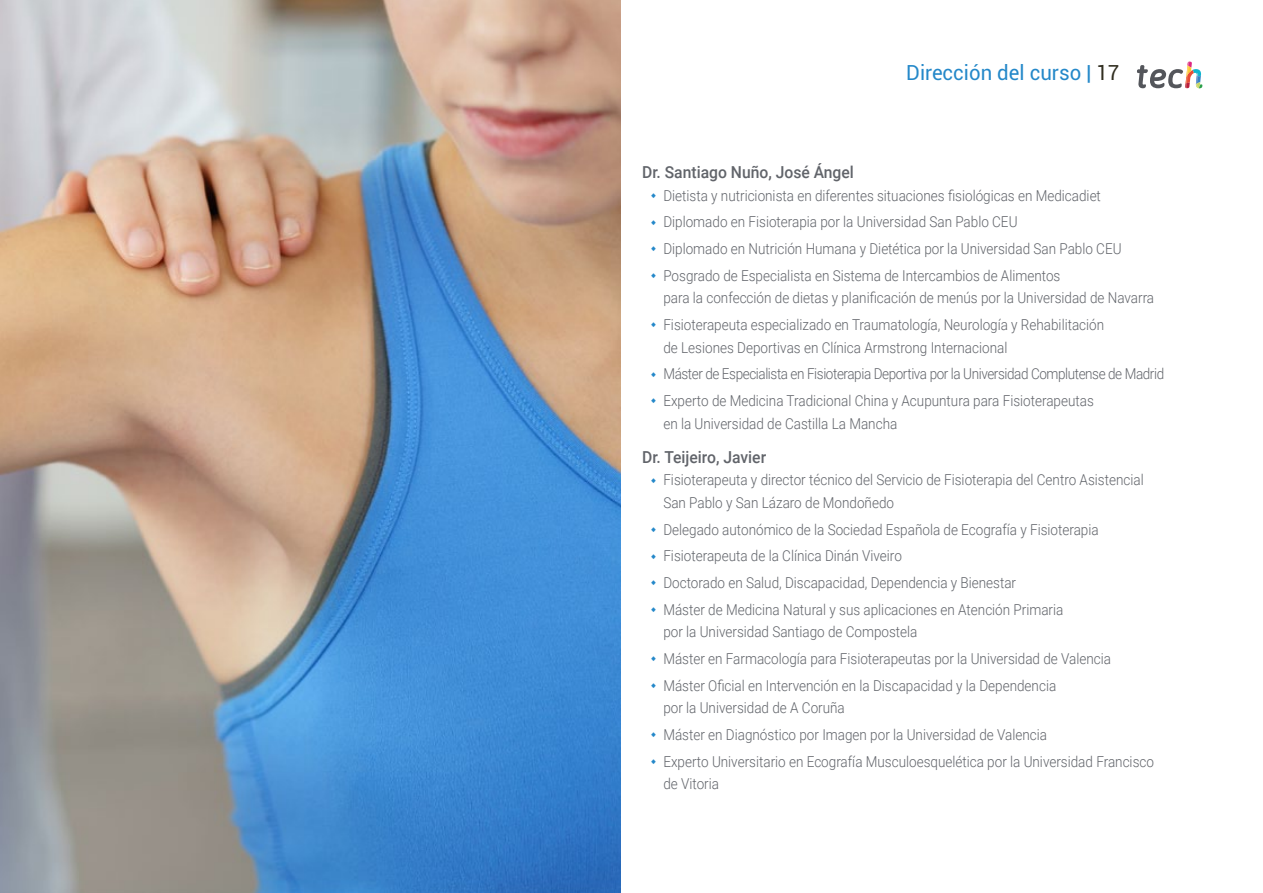
<style>
.page{position:relative;width:1263px;height:893px;background:#fff}
.page>*{position:absolute;margin:0;border:0;box-sizing:border-box;transform-origin:0 0}
.t1{font:21px "Roboto";color:#2488c9}
.t2{font:500 16.5px "Roboto";color:#61646a;scale:.95 1}
.t3{font:300 15px/26.7px "Roboto";color:#61646a;scale:.9 1}
.s1{color:#312e20}
</style>
<div class="page">
<img style="left:0;top:0;width:621px;height:893px">
<svg style="left:1137px;top:62px;width:65px;height:27px"></svg>
<h1 class="t1" style="left:906px;top:57px;width:215px">Dirección del curso | <span class="s1">17</span></h1>
<p class="t2" style="left:642px;top:161px;width:224px">Dr. Santiago Nuño, José Ángel</p>
<p class="t3" style="left:663px;top:181px;width:511px">Dietista y nutricionista en diferentes situaciones fisiológicas en Medicadiet Diplomado en Fisioterapia por la Universidad San Pablo CEU<br>Diplomado en Nutrición Humana y Dietética por la Universidad San Pablo CEU Posgrado de Especialista en Sistema de Intercambios de Alimentos</p>
<p class="t3" style="left:663px;top:284px;width:547px">para la confección de dietas y planificación de menús por la Universidad de Navarra<br>Fisioterapeuta especializado en Traumatología, Neurología y Rehabilitación</p>
<p class="t3" style="left:663px;top:333px;width:558px">de Lesiones Deportivas en Clínica Armstrong Internacional<br>Máster de Especialista en Fisioterapia Deportiva por la Universidad Complutense de Madrid<br>Experto de Medicina Tradicional China y Acupuntura para Fisioterapeutas</p>
<p class="t3" style="left:663px;top:409px;width:261px">en la Universidad de Castilla La Mancha</p>
<p class="t2" style="left:642px;top:445px;width:132px">Dr. Teijeiro, Javier</p>
<p class="t3" style="left:663px;top:468px;width:535px;line-height:22.5px">Fisioterapeuta y director técnico del Servicio de Fisioterapia del Centro Asistencial<br>San Pablo y San Lázaro de Mondoñedo</p>
<p class="t3" style="left:663px;top:515px;width:485px">Delegado autonómico de la Sociedad Española de Ecografía y Fisioterapia Fisioterapeuta de la Clínica Dinán Viveiro<br>Doctorado en Salud, Discapacidad, Dependencia y Bienestar<br>Máster de Medicina Natural y sus aplicaciones en Atención Primaria</p>
<p class="t3" style="left:663px;top:618px;width:499px">por la Universidad Santiago de Compostela<br>Máster en Farmacología para Fisioterapeutas por la Universidad de Valencia<br>Máster Oficial en Intervención en la Discapacidad y la Dependencia</p>
<p class="t3" style="left:663px;top:694px;width:547px">por la Universidad de A Coruña<br>Máster en Diagnóstico por Imagen por la Universidad de Valencia<br>Experto Universitario en Ecografía Musculoesquelética por la Universidad Francisco</p>
<p class="t3" style="left:663px;top:770px;width:63px">de Vitoria</p>
</div>
